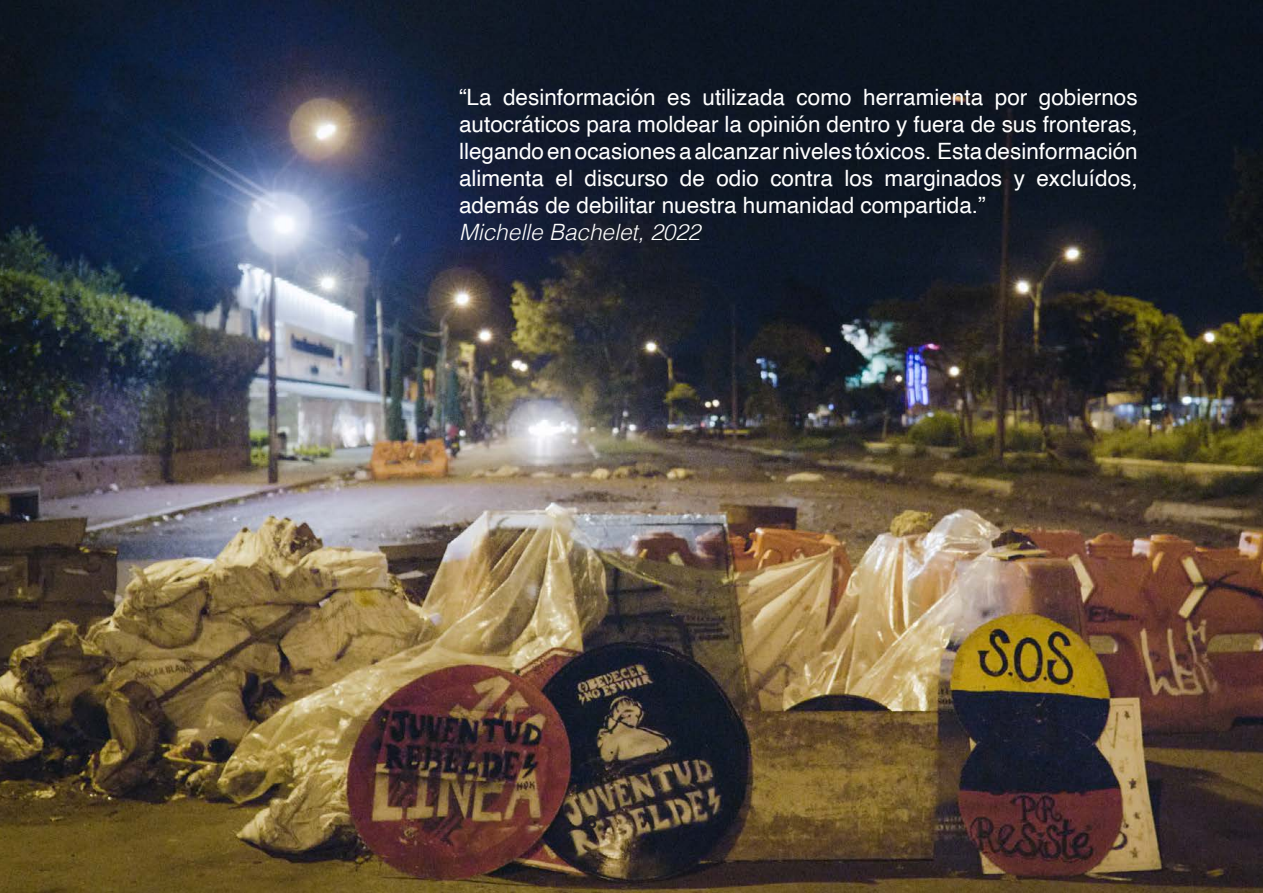
<style>
.page{position:relative;width:1263px;height:893px;background:#fff}
.page>*{position:absolute;margin:0;border:0;box-sizing:border-box;transform-origin:0 0}
.t1{font:22.5px/27px "Helvetica";color:#fff;text-align:justify}
.t2{font:italic 300 22.5px "Helvetica";color:#fff}
.t3{font:700 18px "Helvetica";color:#231f20}
</style>
<div class="page">
<img style="left:0;top:0;width:1263px;height:893px">
<p class="t1" style="left:459px;top:84px;width:680px">“La desinformación es utilizada como herramienta por gobiernos autocráticos para moldear la opinión dentro y fuera de sus fronteras, llegando en ocasiones a alcanzar niveles tóxicos. Esta desinformación alimenta el discurso de odio contra los marginados y excluídos, además de debilitar nuestra humanidad compartida.”</p>
<p class="t2" style="left:459px;top:213px;width:243px">Michelle Bachelet, 2022</p>
<p class="t3" style="left:587px;top:811px;width:12px">3</p>
</div>
